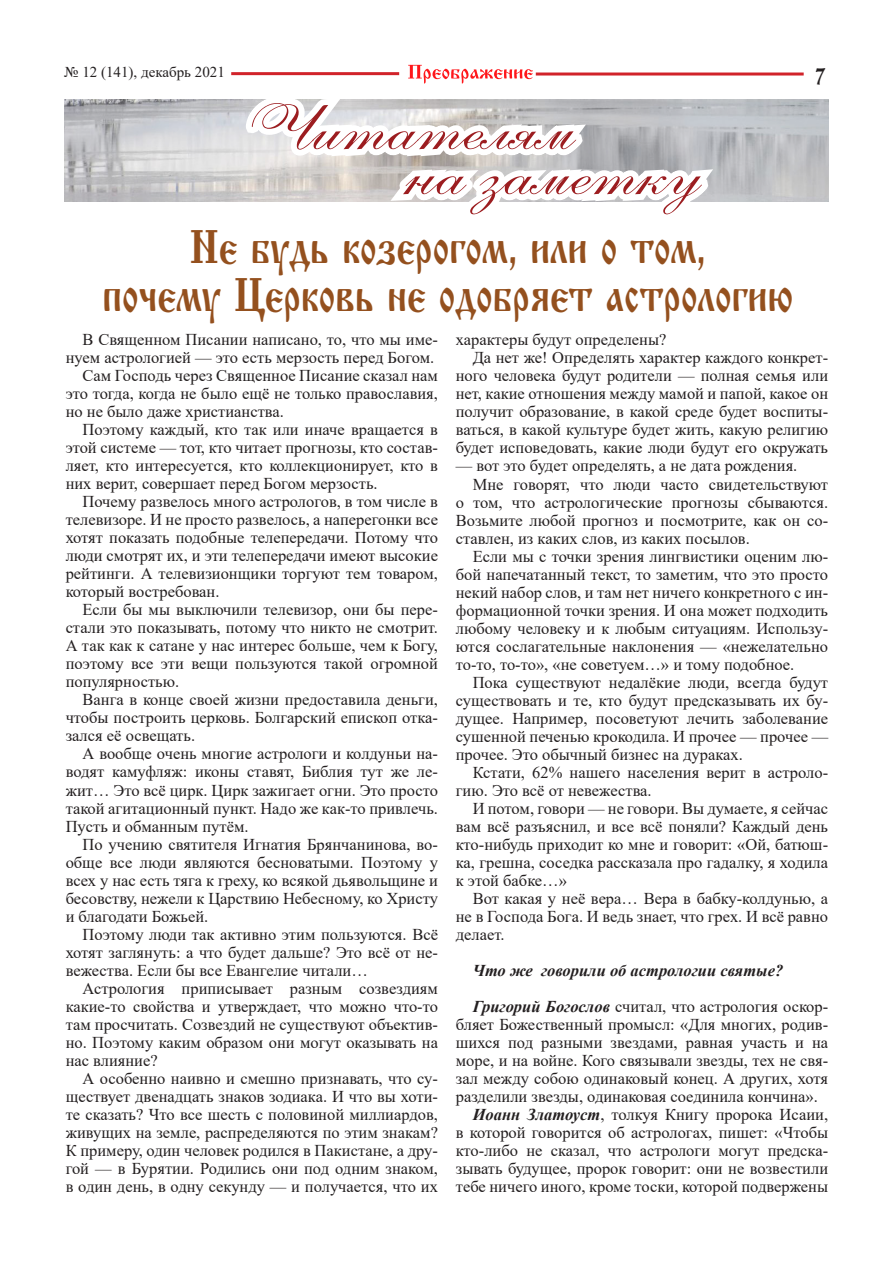
<style>
.page{position:relative;width:893px;height:1263px;background:#fff}
.page>*{position:absolute;margin:0;border:0;box-sizing:border-box;transform-origin:0 0}
.t1{font:64.5px "Anastasia Script";color:#9c1d20;scale:1.17 1}
.t2{font:46.8px/48px "Izhitsa";color:#94501e;text-align:center;scale:.8 1}
.t3{font:21px "Izhitsa C";color:#231f20}
.t4{font:16.5px "Times New Roman";color:#231f20}
.t5{font:italic 700 16.5px/36px "Times New Roman";color:#231f20}
.t6{font:15px "Times New Roman";color:#231f20}
.s1{font-weight:400;font-style:normal}
.s2{font-weight:700;font-style:italic}
</style>
<div class="page">
<hr style="left:536px;top:73px;width:268px;height:3px;background:#d1232a">
<hr style="left:231px;top:72px;width:168px;height:3px;background:#d1232a">
<img style="left:65px;top:99px;width:764px;height:103px">
<svg style="left:238px;top:64px;width:488px;height:138px"></svg>
<p class="t6" style="left:64px;top:61px;width:162px">№ 12 (141), декабрь 2021</p>
<p class="t3" style="left:815px;top:64px;width:12px">7</p>
<h1 class="t1" style="left:241px;top:90px;width:277px">Читателям</h1>
<h1 class="t1" style="left:393px;top:135px;width:254px">на заметку</h1>
<h2 class="t2" style="left:102px;top:224px;width:865px">Не будь козерогом, или о том,<br>почему Церковь не одобряет астрологию</h2>
<p class="t4" style="left:83px;top:328px;width:357px">В Священном Писании написано, то, что мы име-</p>
<p class="t4" style="left:66px;top:346px;width:370px">нуем астрологией — это есть мерзость перед Богом.</p>
<p class="t4" style="left:83px;top:364px;width:357px">Сам Господь через Священное Писание сказал нам</p>
<p class="t4" style="left:66px;top:382px;width:374px">это тогда, когда не было ещё не только православия,</p>
<p class="t4" style="left:66px;top:400px;width:220px">но не было даже христианства.</p>
<p class="t4" style="left:83px;top:418px;width:357px">Поэтому каждый, кто так или иначе вращается в</p>
<p class="t4" style="left:66px;top:436px;width:374px">этой системе — тот, кто читает прогнозы, кто состав-</p>
<p class="t4" style="left:66px;top:454px;width:374px">ляет, кто интересуется, кто коллекционирует, кто в</p>
<p class="t4" style="left:66px;top:472px;width:313px">них верит, совершает перед Богом мерзость.</p>
<p class="t4" style="left:83px;top:490px;width:357px">Почему развелось много астрологов, в том числе в</p>
<p class="t4" style="left:66px;top:508px;width:374px">телевизоре. И не просто развелось, а наперегонки все</p>
<p class="t4" style="left:66px;top:526px;width:374px">хотят показать подобные телепередачи. Потому что</p>
<p class="t4" style="left:66px;top:544px;width:374px">люди смотрят их, и эти телепередачи имеют высокие</p>
<p class="t4" style="left:66px;top:562px;width:374px">рейтинги. А телевизионщики торгуют тем товаром,</p>
<p class="t4" style="left:66px;top:580px;width:155px">который востребован.</p>
<p class="t4" style="left:83px;top:598px;width:357px">Если бы мы выключили телевизор, они бы пере-</p>
<p class="t4" style="left:66px;top:616px;width:374px">стали это показывать, потому что никто не смотрит.</p>
<p class="t4" style="left:66px;top:634px;width:374px">А так как к сатане у нас интерес больше, чем к Богу,</p>
<p class="t4" style="left:66px;top:652px;width:374px">поэтому все эти вещи пользуются такой огромной</p>
<p class="t4" style="left:66px;top:670px;width:115px">популярностью.</p>
<p class="t4" style="left:83px;top:688px;width:357px">Ванга в конце своей жизни предоставила деньги,</p>
<p class="t4" style="left:66px;top:706px;width:374px">чтобы построить церковь. Болгарский епископ отка-</p>
<p class="t4" style="left:66px;top:724px;width:131px">зался её освещать.</p>
<p class="t4" style="left:83px;top:742px;width:357px">А вообще очень многие астрологи и колдуньи на-</p>
<p class="t4" style="left:66px;top:760px;width:374px">водят камуфляж: иконы ставят, Библия тут же ле-</p>
<p class="t4" style="left:66px;top:778px;width:374px">жит… Это всё цирк. Цирк зажигает огни. Это просто</p>
<p class="t4" style="left:66px;top:796px;width:374px">такой агитационный пункт. Надо же как-то привлечь.</p>
<p class="t4" style="left:66px;top:814px;width:184px">Пусть и обманным путём.</p>
<p class="t4" style="left:83px;top:832px;width:357px">По учению святителя Игнатия Брянчанинова, во-</p>
<p class="t4" style="left:66px;top:850px;width:374px">обще все люди являются бесноватыми. Поэтому у</p>
<p class="t4" style="left:66px;top:868px;width:374px">всех у нас есть тяга к греху, ко всякой дьявольщине и</p>
<p class="t4" style="left:66px;top:886px;width:374px">бесовству, нежели к Царствию Небесному, ко Христу</p>
<p class="t4" style="left:66px;top:904px;width:144px">и благодати Божьей.</p>
<p class="t4" style="left:83px;top:922px;width:357px">Поэтому люди так активно этим пользуются. Всё</p>
<p class="t4" style="left:66px;top:940px;width:374px">хотят заглянуть: а что будет дальше? Это всё от не-</p>
<p class="t4" style="left:66px;top:958px;width:304px">вежества. Если бы все Евангелие читали…</p>
<p class="t4" style="left:83px;top:976px;width:357px">Астрология приписывает разным созвездиям</p>
<p class="t4" style="left:66px;top:994px;width:374px">какие-то свойства и утверждает, что можно что-то</p>
<p class="t4" style="left:66px;top:1012px;width:374px">там просчитать. Созвездий не существуют объектив-</p>
<p class="t4" style="left:66px;top:1030px;width:374px">но. Поэтому каким образом они могут оказывать на</p>
<p class="t4" style="left:66px;top:1048px;width:94px">нас влияние?</p>
<p class="t4" style="left:83px;top:1066px;width:357px">А особенно наивно и смешно признавать, что су-</p>
<p class="t4" style="left:66px;top:1084px;width:374px">ществует двенадцать знаков зодиака. И что вы хоти-</p>
<p class="t4" style="left:66px;top:1102px;width:374px">те сказать? Что все шесть с половиной миллиардов,</p>
<p class="t4" style="left:66px;top:1120px;width:374px">живущих на земле, распределяются по этим знакам?</p>
<p class="t4" style="left:66px;top:1138px;width:374px">К примеру, один человек родился в Пакистане, а дру-</p>
<p class="t4" style="left:66px;top:1156px;width:374px">гой — в Бурятии. Родились они под одним знаком,</p>
<p class="t4" style="left:66px;top:1174px;width:374px">в один день, в одну секунду — и получается, что их</p>
<p class="t4" style="left:456px;top:328px;width:212px">характеры будут определены?</p>
<p class="t4" style="left:473px;top:346px;width:357px">Да нет же! Определять характер каждого конкрет-</p>
<p class="t4" style="left:456px;top:364px;width:374px">ного человека будут родители — полная семья или</p>
<p class="t4" style="left:456px;top:382px;width:374px">нет, какие отношения между мамой и папой, какое он</p>
<p class="t4" style="left:456px;top:400px;width:374px">получит образование, в какой среде будет воспиты-</p>
<p class="t4" style="left:456px;top:418px;width:374px">ваться, в какой культуре будет жить, какую религию</p>
<p class="t4" style="left:456px;top:436px;width:374px">будет исповедовать, какие люди будут его окружать</p>
<p class="t4" style="left:456px;top:454px;width:343px">— вот это будет определять, а не дата рождения.</p>
<p class="t4" style="left:473px;top:472px;width:357px">Мне говорят, что люди часто свидетельствуют</p>
<p class="t4" style="left:456px;top:490px;width:374px">о том, что астрологические прогнозы сбываются.</p>
<p class="t4" style="left:456px;top:508px;width:374px">Возьмите любой прогноз и посмотрите, как он со-</p>
<p class="t4" style="left:456px;top:526px;width:295px">ставлен, из каких слов, из каких посылов.</p>
<p class="t4" style="left:473px;top:544px;width:357px">Если мы с точки зрения лингвистики оценим лю-</p>
<p class="t4" style="left:456px;top:562px;width:374px">бой напечатанный текст, то заметим, что это просто</p>
<p class="t4" style="left:456px;top:580px;width:374px">некий набор слов, и там нет ничего конкретного с ин-</p>
<p class="t4" style="left:456px;top:598px;width:374px">формационной точки зрения. И она может подходить</p>
<p class="t4" style="left:456px;top:616px;width:374px">любому человеку и к любым ситуациям. Использу-</p>
<p class="t4" style="left:456px;top:634px;width:374px">ются сослагательные наклонения — «нежелательно</p>
<p class="t4" style="left:456px;top:652px;width:340px">то-то, то-то», «не советуем…» и тому подобное.</p>
<p class="t4" style="left:473px;top:670px;width:357px">Пока существуют недалёкие люди, всегда будут</p>
<p class="t4" style="left:456px;top:688px;width:374px">существовать и те, кто будут предсказывать их бу-</p>
<p class="t4" style="left:456px;top:706px;width:374px">дущее. Например, посоветуют лечить заболевание</p>
<p class="t4" style="left:456px;top:724px;width:374px">сушенной печенью крокодила. И прочее — прочее —</p>
<p class="t4" style="left:456px;top:742px;width:288px">прочее. Это обычный бизнес на дураках.</p>
<p class="t4" style="left:473px;top:760px;width:357px">Кстати, 62% нашего населения верит в астроло-</p>
<p class="t4" style="left:456px;top:778px;width:197px">гию. Это всё от невежества.</p>
<p class="t4" style="left:473px;top:796px;width:357px">И потом, говори — не говори. Вы думаете, я сейчас</p>
<p class="t4" style="left:456px;top:814px;width:374px">вам всё разъяснил, и все всё поняли? Каждый день</p>
<p class="t4" style="left:456px;top:832px;width:374px">кто-нибудь приходит ко мне и говорит: «Ой, батюш-</p>
<p class="t4" style="left:456px;top:850px;width:374px">ка, грешна, соседка рассказала про гадалку, я ходила</p>
<p class="t4" style="left:456px;top:868px;width:113px">к этой бабке…»</p>
<p class="t4" style="left:473px;top:886px;width:357px">Вот какая у неё вера… Вера в бабку-колдунью, а</p>
<p class="t4" style="left:456px;top:904px;width:374px">не в Господа Бога. И ведь знает, что грех. И всё равно</p>
<p class="t4" style="left:456px;top:922px;width:50px">делает.</p>
<p class="t5" style="left:473px;top:951px;width:357px">Что же говорили об астрологии святые?<br>Григорий Богослов <span class="s1">считал, что астрология оскор-</span></p>
<p class="t4" style="left:456px;top:1012px;width:374px">бляет Божественный промысл: «Для многих, родив-</p>
<p class="t4" style="left:456px;top:1030px;width:374px">шихся под разными звездами, равная участь и на</p>
<p class="t4" style="left:456px;top:1048px;width:374px">море, и на войне. Кого связывали звезды, тех не свя-</p>
<p class="t4" style="left:456px;top:1066px;width:374px">зал между собою одинаковый конец. А других, хотя</p>
<p class="t4" style="left:456px;top:1084px;width:364px">разделили звезды, одинаковая соединила кончина».</p>
<p class="t4" style="left:473px;top:1102px;width:357px"><span class="s2">Иоанн Златоуст</span>, толкуя Книгу пророка Исаии,</p>
<p class="t4" style="left:456px;top:1120px;width:374px">в которой говорится об астрологах, пишет: «Чтобы</p>
<p class="t4" style="left:456px;top:1138px;width:374px">кто-либо не сказал, что астрологи могут предска-</p>
<p class="t4" style="left:456px;top:1156px;width:374px">зывать будущее, пророк говорит: они не возвестили</p>
<p class="t4" style="left:456px;top:1174px;width:374px">тебе ничего иного, кроме тоски, которой подвержены</p>
</div>
